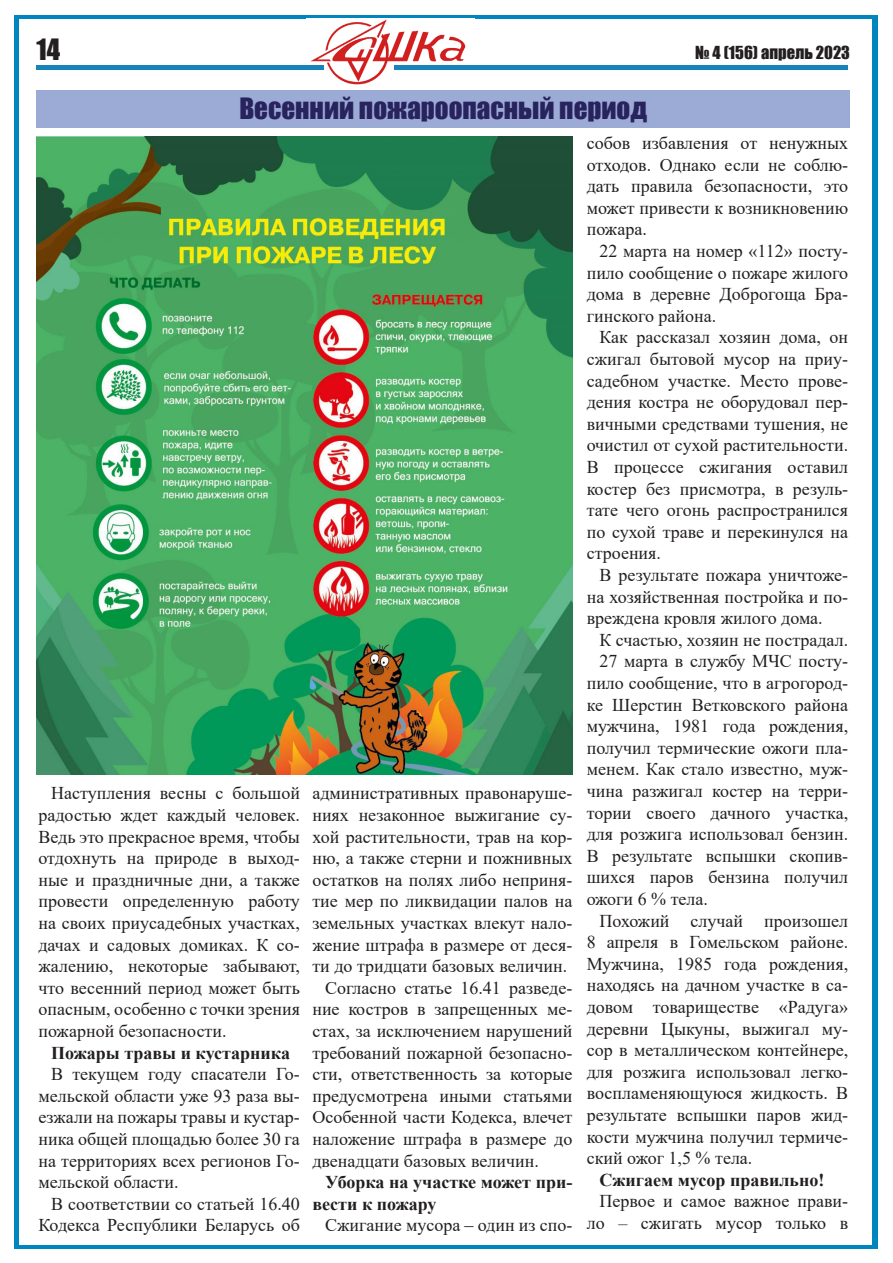
<style>
.page{position:relative;width:893px;height:1263px;background:#fff}
.page>*{position:absolute;margin:0;border:0;box-sizing:border-box;transform-origin:0 0}
.t1{font:27px "Impact";color:#28235d}
.t2{font:27px "Impact";color:#231f20}
.t3{font:18px/21.6px "Times New Roman";color:#231f20;text-align:justify}
.t4{font:700 18px/21.6px "Times New Roman";color:#231f20}
.t5{font:16.5px "Impact";color:#231f20}
</style>
<div class="page">
<div style="left:14px;top:15px;width:864px;height:1233px;background:linear-gradient(to right,#0086be,#0086be)"></div>
<div style="left:20px;top:19px;width:852px;height:1225px;background:#fff"></div>
<img style="left:310px;top:19px;width:156px;height:65px">
<div style="left:37px;top:65px;width:287px;height:5px;background:#1882bb"></div>
<div style="left:395px;top:65px;width:453px;height:5px;background:#1882bb"></div>
<div style="left:37px;top:90px;width:813px;height:38px;background:#9caad6"></div>
<img style="left:37px;top:136px;width:535px;height:638px">
<p class="t2" style="left:37px;top:29px;width:25px">14</p>
<p class="t5" style="left:695px;top:39px;width:156px">№ 4 (156) апрель 2023</p>
<p class="t1" style="left:239px;top:87px;width:409px">Весенний пожароопасный период</p>
<p class="t3" style="left:38px;top:782px;width:263px;text-indent:13px">Наступления весны с большой радостью ждет каждый человек.<br>Ведь это прекрасное время, чтобы отдохнуть на природе в выход&shy;ные и праздничные дни, а также провести определенную работу на своих приусадебных участках, дачах и садовых домиках. К со&shy;жалению, некоторые забывают, что весенний период может быть опасным, особенно с точки зрения пожарной безопасности.</p>
<p class="t4" style="left:51px;top:1041px;width:240px">Пожары травы и кустарника</p>
<p class="t3" style="left:38px;top:1063px;width:263px;text-indent:13px">В текущем году спасатели Го&shy;мельской области уже 93 раза вы&shy;езжали на пожары травы и кустар&shy;ника общей площадью более 30 га на территориях всех регионов Го&shy;мельской области.</p>
<p class="t3" style="left:38px;top:1192px;width:263px;text-align:right">В соответствии со статьей 16.40<br>Кодекса Республики Беларусь об</p>
<p class="t3" style="left:312px;top:782px;width:262px">административных правонаруше&shy;ниях незаконное выжигание су&shy;хой растительности, трав на кор&shy;ню, а также стерни и пожнивных остатков на полях либо неприня&shy;тие мер по ликвидации палов на земельных участках влекут нало&shy;жение штрафа в размере от деся&shy;ти до тридцати базовых величин.</p>
<p class="t3" style="left:312px;top:976px;width:262px;text-indent:13px">Согласно статье 16.41 разведе&shy;ние костров в запрещенных ме&shy;стах, за исключением нарушений требований пожарной безопасно&shy;сти, ответственность за которые предусмотрена иными статьями Особенной части Кодекса, влечет наложение штрафа в размере до двенадцати базовых величин.</p>
<p class="t4" style="left:312px;top:1171px;width:262px;text-indent:13px">Уборка на участке может при&shy;вести к пожару</p>
<p class="t3" style="left:325px;top:1214px;width:249px">Сжигание мусора ‒ один из спо-</p>
<p class="t3" style="left:587px;top:132px;width:263px">собов избавления от ненужных отходов. Однако если не соблю&shy;дать правила безопасности, это может привести к возникновению пожара.</p>
<p class="t3" style="left:587px;top:240px;width:263px;text-indent:13px">22 марта на номер «112» посту&shy;пило сообщение о пожаре жилого дома в деревне Доброгоща Бра&shy;гинского района.</p>
<p class="t3" style="left:587px;top:326px;width:263px;text-indent:13px">Как рассказал хозяин дома, он сжигал бытовой мусор на приу&shy;садебном участке. Место прове&shy;дения костра не оборудовал пер&shy;вичными средствами тушения, не очистил от сухой растительности.<br>В процессе сжигания оставил костер без присмотра, в резуль&shy;тате чего огонь распространился по сухой траве и перекинулся на строения.</p>
<p class="t3" style="left:587px;top:564px;width:263px;text-indent:13px">В результате пожара уничтоже&shy;на хозяйственная постройка и по&shy;вреждена кровля жилого дома.</p>
<p class="t3" style="left:599px;top:628px;width:250px">К счастью, хозяин не пострадал.</p>
<p class="t3" style="left:587px;top:650px;width:263px;text-indent:13px">27 марта в службу МЧС посту&shy;пило сообщение, что в агрогород&shy;ке Шерстин Ветковского района мужчина, 1981 года рождения, получил термические ожоги пла&shy;менем. Как стало известно, муж&shy;чина разжигал костер на терри&shy;тории своего дачного участка, для розжига использовал бензин.</p>
<p class="t3" style="left:587px;top:844px;width:263px">В результате вспышки скопив&shy;шихся паров бензина получил ожоги 6 % тела.</p>
<p class="t3" style="left:587px;top:909px;width:263px;text-indent:13px">Похожий случай произошел 8 апреля в Гомельском районе.<br>Мужчина, 1985 года рождения, находясь на дачном участке в са&shy;довом товариществе «Радуга» деревни Цыкуны, выжигал му&shy;сор в металлическом контейнере, для розжига использовал легко&shy;воспламеняющуюся жидкость. В результате вспышки паров жид&shy;кости мужчина получил термиче&shy;ский ожог 1,5 % тела.</p>
<p class="t4" style="left:599px;top:1168px;width:226px">Сжигаем мусор правильно!</p>
<p class="t3" style="left:599px;top:1190px;width:250px">Первое и самое важное прави-</p>
<p class="t3" style="left:587px;top:1212px;width:263px">ло – сжигать мусор только в</p>
</div>
